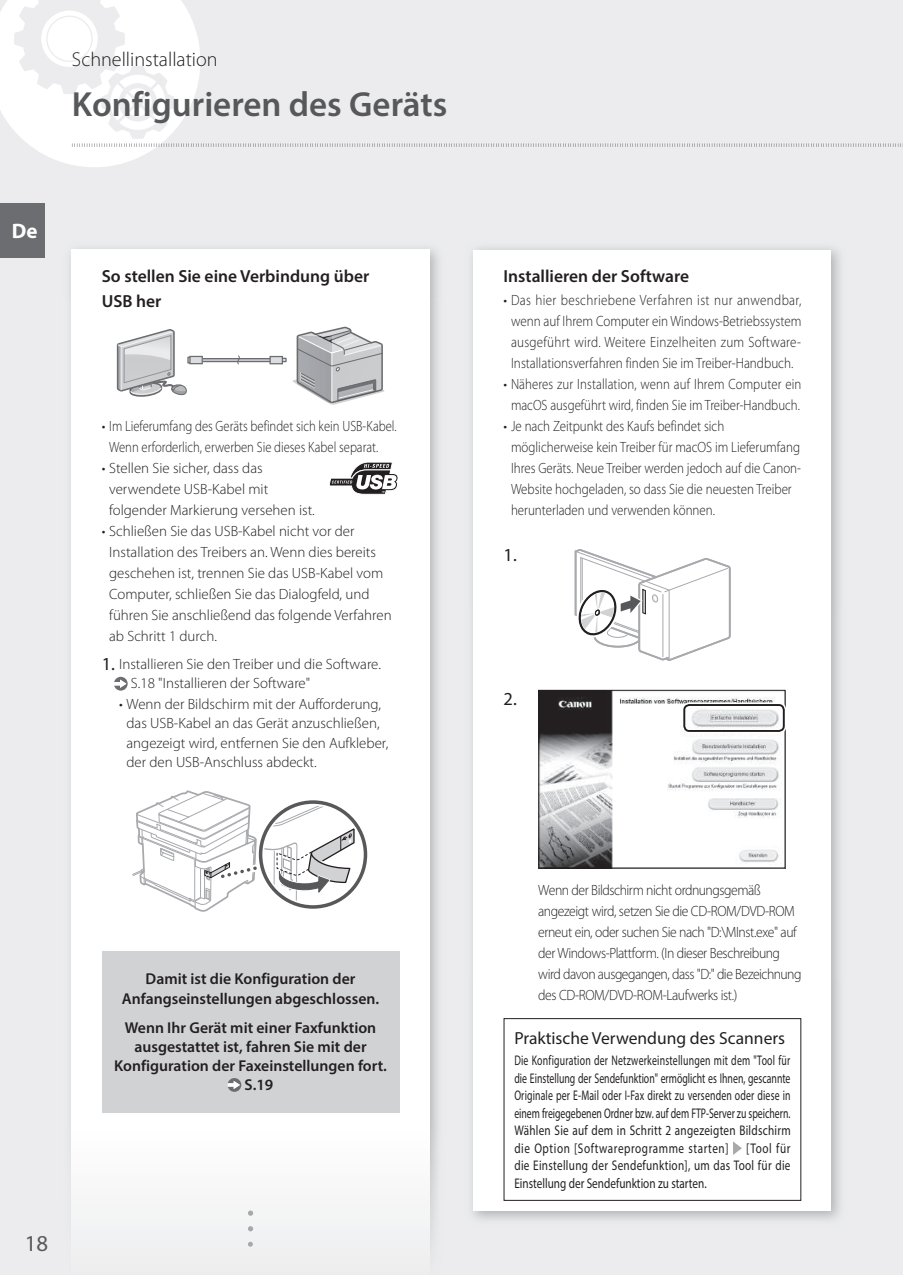
<style>
.page{position:relative;width:903px;height:1275px;background:#ececee}
.page>*{position:absolute;margin:0;border:0;box-sizing:border-box;transform-origin:0 0}
.t1{font:600 35px "Myriad Pro";color:#57585a}
.t2{font:22.75px "Myriad Pro";color:#57585a}
.t3{font:700 21px "Myriad Pro";color:#fff}
.t4{font:300 20.12px "Myriad Pro";color:#231f20}
.t5{font:18.38px "Myriad Pro";color:#231f20}
.t6{font:600 17.5px/24.5px "Myriad Pro";color:#231f20}
.t7{font:17.5px "Myriad Pro";color:#231f20}
.t8{font:600 15.75px/19.2px "Myriad Pro";color:#231f20;text-align:center}
.t9{font:300 14.88px/21px "Myriad Pro";color:#231f20}
.t10{font:300 14.88px/21px "Myriad Pro";letter-spacing:-.035em;color:#231f20;scale:.92 1}
.t11{font:14px/17.5px "Myriad Pro";letter-spacing:.025em;color:#231f20;text-align:justify;scale:.7 1}
.t12{font:14px/17.5px "Myriad Pro";letter-spacing:.025em;color:#231f20;text-align:justify;scale:.8 1}
.s1{font-weight:400;font-size:18.38px}
</style>
<div class="page">
<svg style="left:0;top:0;width:903px;height:167px"></svg>
<img style="left:471px;top:247px;width:369px;height:973px">
<div style="left:474px;top:250px;width:357px;height:960px;background:#fff"></div>
<img style="left:69px;top:248px;width:370px;height:51px">
<img style="left:70px;top:299px;width:2px;height:895px">
<img style="left:429px;top:299px;width:9px;height:946px">
<div style="left:72px;top:250px;width:357px;height:1025px;background:linear-gradient(to right,#fdfdfd,#fdfdfd)"></div>
<hr style="left:203px;top:358px;width:73px;height:4px;background:#6c6d70">
<hr style="left:203px;top:359px;width:73px;height:2px;background:#dcdddf">
<svg style="left:280px;top:325px;width:104px;height:80px;background:#ccccce"></svg>
<div style="left:270px;top:357px;width:12px;height:7px;background:#dcdddf"></div>
<div style="left:269px;top:356px;width:14px;height:8px;border:1px solid #6c6d70"></div>
<svg style="left:116px;top:328px;width:75px;height:69px"></svg>
<div style="left:190px;top:356px;width:12px;height:8px;background:#dcdddf"></div>
<div style="left:189px;top:356px;width:14px;height:8px;border:1px solid #6c6d70"></div>
<svg style="left:237px;top:355px;width:3px;height:10px"></svg>
<svg style="left:114px;top:677px;width:14px;height:14px"></svg>
<svg style="left:131px;top:789px;width:234px;height:125px;background:#e9e9ea"></svg>
<div style="left:102px;top:951px;width:297px;height:162px;background:#d1d2d4"></div>
<svg style="left:228px;top:1078px;width:13px;height:14px"></svg>
<svg style="left:329px;top:462px;width:69px;height:32px;background:#aba9a9"></svg>
<img style="left:540px;top:692px;width:242px;height:174px">
<div style="left:538px;top:690px;width:247px;height:178px;border:1px solid #231f20"></div>
<div style="left:682px;top:702px;width:104px;height:31px;border:5px solid #fff;border-radius:5px"></div>
<div style="left:683px;top:704px;width:102px;height:28px;border:2px solid #231f20;border-radius:5px"></div>
<svg style="left:733px;top:1141px;width:9px;height:14px"></svg>
<div style="left:504px;top:1018px;width:297px;height:183px;border:1px solid #231f20"></div>
<svg style="left:574px;top:549px;width:157px;height:112px"></svg>
<svg style="left:248px;top:1210px;width:5px;height:6px"></svg>
<svg style="left:248px;top:1226px;width:5px;height:5px"></svg>
<svg style="left:248px;top:1242px;width:5px;height:5px"></svg>
<div style="left:0;top:203px;width:45px;height:55px;background:#6c6d70"></div>
<h3 class="t4" style="left:72px;top:48px;width:147px">Schnellinstallation</h3>
<h1 class="t1" style="left:72px;top:82px;width:377px">Konfigurieren des Geräts</h1>
<h3 class="t3" style="left:12px;top:217px;width:27px">De</h3>
<p class="t6" style="left:102px;top:264px;width:269px">So stellen Sie eine Verbindung über<br>USB her</p>
<p class="t9" style="left:109px;top:416px;width:289px;text-indent:-7px">• Im Lieferumfang des Geräts befindet sich kein USB-Kabel.<br>Wenn erforderlich, erwerben Sie dieses Kabel separat.</p>
<p class="t9" style="left:109px;top:458px;width:207px;text-indent:-7px">• Stellen Sie sicher, dass das verwendete USB-Kabel mit folgender Markierung versehen ist.</p>
<p class="t9" style="left:109px;top:521px;width:284px;text-indent:-7px">• Schließen Sie das USB-Kabel nicht vor der Installation des Treibers an. Wenn dies bereits geschehen ist, trennen Sie das USB-Kabel vom Computer, schließen Sie das Dialogfeld, und führen Sie anschließend das folgende Verfahren ab Schritt 1 durch.</p>
<p class="t9" style="left:131px;top:654px;width:251px;line-height:19.2px;text-indent:-29px"><span class="s1">1.</span> Installieren Sie den Treiber und die Software.<br>S.18 "Installieren der Software"</p>
<p class="t9" style="left:126px;top:694px;width:263px;line-height:19.2px;text-indent:-7px">• Wenn der Bildschirm mit der Aufforderung, das USB-Kabel an das Gerät anzuschließen, angezeigt wird, entfernen Sie den Aufkleber, der den USB-Anschluss abdeckt.</p>
<h2 class="t2" style="left:25px;top:1230px;width:25px">18</h2>
<p class="t8" style="left:122px;top:969px;width:259px">Damit ist die Konfiguration der<br>Anfangseinstellungen abgeschlossen.</p>
<p class="t8" style="left:125px;top:1017px;width:253px">Wenn Ihr Gerät mit einer Faxfunktion</p>
<p class="t8" style="left:134px;top:1036px;width:234px">ausgestattet ist, fahren Sie mit der</p>
<p class="t8" style="left:114px;top:1056px;width:274px">Konfiguration der Faxeinstellungen fort.</p>
<p class="t8" style="left:245px;top:1075px;width:30px">S.19</p>
<p class="t6" style="left:504px;top:264px;width:187px">Installieren der Software</p>
<p class="t9" style="left:504px;top:289px;width:299px;text-align:center">• Das hier beschriebene Verfahren ist nur anwendbar, wenn auf Ihrem Computer ein Windows-Betriebssystem ausgeführt wird. Weitere Einzelheiten zum Software-Installationsverfahren finden Sie im Treiber-Handbuch.</p>
<p class="t9" style="left:504px;top:373px;width:299px;text-align:center">• Näheres zur Installation, wenn auf Ihrem Computer ein macOS ausgeführt wird, finden Sie im Treiber-Handbuch.</p>
<p class="t9" style="left:511px;top:415px;width:292px;text-indent:-7px">• Je nach Zeitpunkt des Kaufs befindet sich möglicherweise kein Treiber für macOS im Lieferumfang Ihres Geräts. Neue Treiber werden jedoch auf die Canon-Website hochgeladen, so dass Sie die neuesten Treiber herunterladen und verwenden können.</p>
<p class="t5" style="left:504px;top:543px;width:15px">1.</p>
<p class="t5" style="left:504px;top:688px;width:15px">2.</p>
<p class="t10" style="left:538px;top:879px;width:288px">Wenn der Bildschirm nicht ordnungsgemäß angezeigt wird, setzen Sie die CD-ROM/DVD-ROM erneut ein, oder suchen Sie nach "D:\MInst.exe" auf der Windows-Plattform. (In dieser Beschreibung wird davon ausgegangen, dass "D:" die Bezeichnung des CD-ROM/DVD-ROM-Laufwerks ist.)</p>
<p class="t7" style="left:514px;top:1027px;width:272px">Praktische Verwendung des Scanners</p>
<p class="t11" style="left:514px;top:1051px;width:396px">Die Konfiguration der Netzwerkeinstellungen mit dem "Tool für die Einstellung der Sendefunktion" ermöglicht es Ihnen, gescannte Originale per E-Mail oder I-Fax direkt zu versenden oder diese in einem freigegebenen Ordner bzw. auf dem FTP-Server zu speichern.<br>Wählen Sie auf dem in Schritt 2 angezeigten Bildschirm die Option [Softwareprogramme starten]</p>
<p class="t12" style="left:514px;top:1139px;width:347px;text-indent:232px">[Tool für die Einstellung der Sendefunktion], um das Tool für die Einstellung der Sendefunktion zu starten.</p>
</div>
